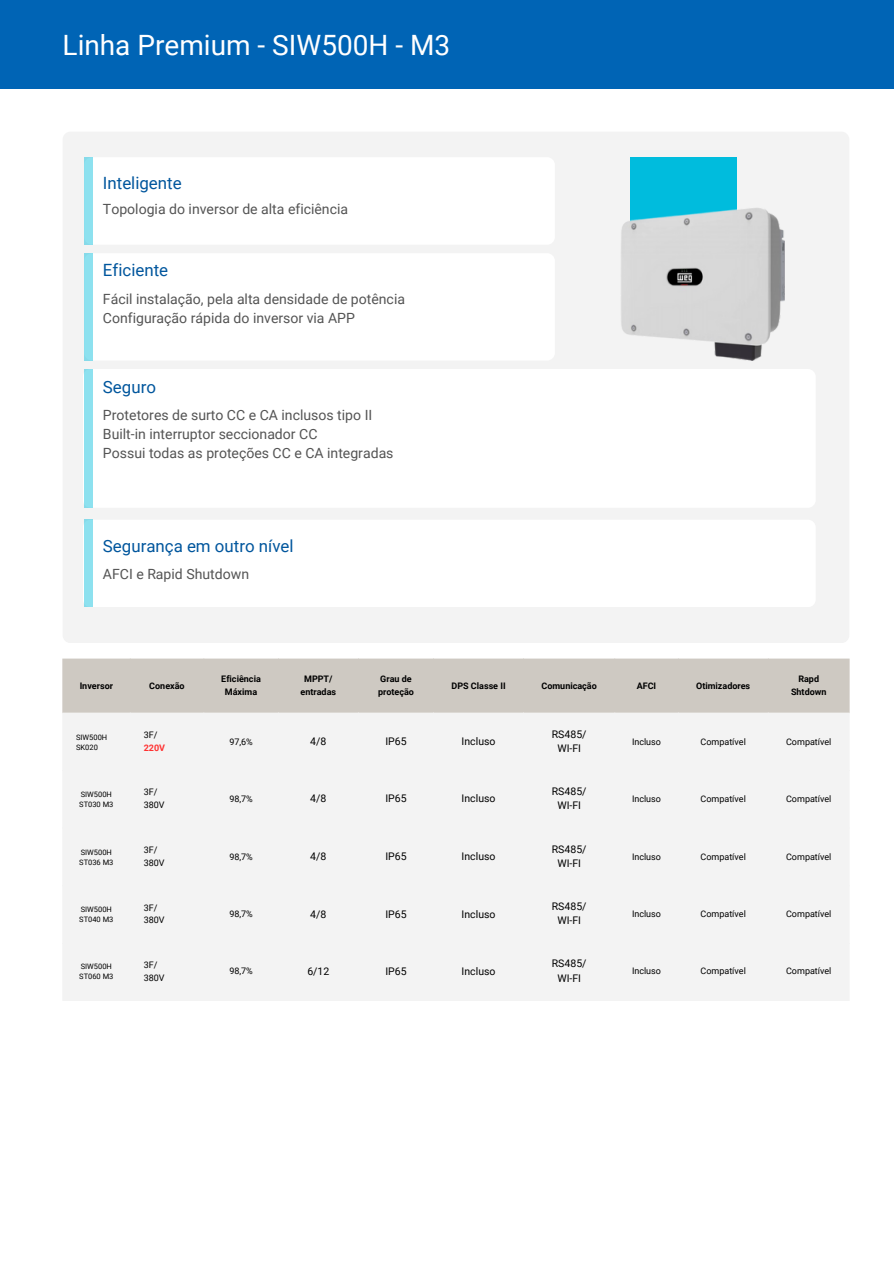
<style>
.page{position:relative;width:894px;height:1264px;background:#fff}
.page>*{position:absolute;margin:0;border:0;box-sizing:border-box;transform-origin:0 0}
.t1{font:28.05px "Roboto";color:#fff}
.t2{font:16.8px "Roboto";color:#00569d}
.t3{font:14.1px "Roboto";color:#545454}
.t4{font:10.5px "Roboto";color:#000}
.t5{font:9px "Roboto";color:#000}
.t6{font:700 9px "Roboto";color:#000}
.t7{font:700 9px "Roboto";color:#ff3131}
.t8{font:7.5px "Roboto";color:#000}
</style>
<div class="page">
<div style="left:0;top:0;width:893px;height:89px;background:#0064b5"></div>
<div style="left:63px;top:132px;width:786px;height:511px;background:#f3f3f3;border-radius:8px"></div>
<div style="left:84px;top:157px;width:470px;height:88px;background:#fff;border-radius:8px"></div>
<div style="left:84px;top:157px;width:9px;height:88px;background:#8de1ef"></div>
<div style="left:84px;top:253px;width:470px;height:107px;background:#fff;border-radius:8px"></div>
<div style="left:84px;top:253px;width:9px;height:107px;background:#8de1ef"></div>
<div style="left:83px;top:369px;width:732px;height:139px;background:#fff;border-radius:8px"></div>
<div style="left:84px;top:369px;width:9px;height:139px;background:#8de1ef"></div>
<div style="left:83px;top:519px;width:732px;height:88px;background:#fff;border-radius:8px"></div>
<div style="left:84px;top:519px;width:9px;height:88px;background:#8de1ef"></div>
<div style="left:629px;top:157px;width:107px;height:106px;background:#00bcdd"></div>
<img style="left:621px;top:208px;width:163px;height:153px">
<div style="left:63px;top:659px;width:786px;height:53px;background:#cec9c2"></div>
<div style="left:63px;top:712px;width:786px;height:288px;background:#f3f3f3"></div>
<h2 class="t1" style="left:63px;top:29px;width:389px">Linha Premium - SIW500H - M3</h2>
<h2 class="t2" style="left:103px;top:173px;width:80px">Inteligente</h2>
<p class="t3" style="left:103px;top:200px;width:246px">Topologia do inversor de alta eficiência</p>
<p class="t2" style="left:103px;top:260px;width:67px">Eficiente</p>
<h2 class="t3" style="left:103px;top:291px;width:303px">Fácil instalação, pela alta densidade de potência</h2>
<p class="t3" style="left:103px;top:310px;width:253px">Configuração rápida do inversor via APP</p>
<p class="t2" style="left:103px;top:377px;width:55px">Seguro</p>
<p class="t3" style="left:103px;top:407px;width:271px">Protetores de surto CC e CA inclusos tipo II</p>
<h2 class="t3" style="left:103px;top:425px;width:216px">Built-in interruptor seccionador CC</h2>
<p class="t3" style="left:103px;top:444px;width:292px">Possui todas as proteções CC e CA integradas</p>
<p class="t2" style="left:103px;top:536px;width:192px">Segurança em outro nível</p>
<p class="t3" style="left:103px;top:566px;width:147px">AFCI e Rapid Shutdown</p>
<p class="t6" style="left:80px;top:680px;width:35px">Inversor</p>
<p class="t6" style="left:149px;top:680px;width:37px">Conexão</p>
<p class="t6" style="left:221px;top:674px;width:41px">Eficiência</p>
<p class="t6" style="left:225px;top:686px;width:34px">Máxima</p>
<p class="t6" style="left:304px;top:674px;width:30px">MPPT/</p>
<p class="t6" style="left:300px;top:686px;width:37px">entradas</p>
<p class="t6" style="left:380px;top:674px;width:33px">Grau de</p>
<p class="t6" style="left:378px;top:686px;width:37px">proteção</p>
<p class="t6" style="left:451px;top:680px;width:56px">DPS Classe II</p>
<p class="t6" style="left:541px;top:680px;width:57px">Comunicação</p>
<p class="t6" style="left:636px;top:680px;width:21px">AFCI</p>
<p class="t6" style="left:696px;top:680px;width:56px">Otimizadores</p>
<p class="t6" style="left:798px;top:674px;width:22px">Rapd</p>
<p class="t6" style="left:790px;top:686px;width:37px">Shtdown</p>
<p class="t8" style="left:76px;top:732px;width:33px">SIW500H</p>
<p class="t8" style="left:76px;top:742px;width:23px">SK020</p>
<p class="t5" style="left:144px;top:730px;width:15px">3F/</p>
<p class="t7" style="left:144px;top:742px;width:23px">220V</p>
<p class="t5" style="left:229px;top:736px;width:25px">97,6%</p>
<p class="t4" style="left:310px;top:734px;width:18px">4/8</p>
<p class="t4" style="left:385px;top:734px;width:23px">IP65</p>
<p class="t4" style="left:461px;top:734px;width:35px">Incluso</p>
<p class="t4" style="left:551px;top:728px;width:36px">RS485/</p>
<p class="t4" style="left:557px;top:742px;width:25px">WI-FI</p>
<p class="t5" style="left:631px;top:736px;width:31px">Incluso</p>
<p class="t5" style="left:700px;top:736px;width:47px">Compatível</p>
<p class="t5" style="left:785px;top:736px;width:47px">Compatível</p>
<p class="t8" style="left:81px;top:789px;width:33px">SIW500H</p>
<p class="t8" style="left:79px;top:799px;width:36px">ST030 M3</p>
<p class="t5" style="left:144px;top:787px;width:15px">3F/</p>
<p class="t5" style="left:144px;top:799px;width:22px">380V</p>
<p class="t5" style="left:229px;top:793px;width:25px">98,7%</p>
<p class="t4" style="left:310px;top:792px;width:18px">4/8</p>
<p class="t4" style="left:385px;top:792px;width:23px">IP65</p>
<p class="t4" style="left:461px;top:792px;width:35px">Incluso</p>
<p class="t4" style="left:551px;top:785px;width:36px">RS485/</p>
<p class="t4" style="left:557px;top:799px;width:25px">WI-FI</p>
<p class="t5" style="left:631px;top:793px;width:31px">Incluso</p>
<p class="t5" style="left:700px;top:793px;width:47px">Compatível</p>
<p class="t5" style="left:785px;top:793px;width:47px">Compatível</p>
<p class="t8" style="left:81px;top:847px;width:33px">SIW500H</p>
<p class="t8" style="left:79px;top:857px;width:36px">ST036 M3</p>
<p class="t5" style="left:144px;top:845px;width:15px">3F/</p>
<p class="t5" style="left:144px;top:857px;width:22px">380V</p>
<p class="t5" style="left:229px;top:851px;width:25px">98,7%</p>
<p class="t4" style="left:310px;top:849px;width:18px">4/8</p>
<p class="t4" style="left:385px;top:849px;width:23px">IP65</p>
<p class="t4" style="left:461px;top:849px;width:35px">Incluso</p>
<p class="t4" style="left:551px;top:843px;width:36px">RS485/</p>
<p class="t4" style="left:557px;top:857px;width:25px">WI-FI</p>
<p class="t5" style="left:631px;top:851px;width:31px">Incluso</p>
<p class="t5" style="left:700px;top:851px;width:47px">Compatível</p>
<p class="t5" style="left:785px;top:851px;width:47px">Compatível</p>
<p class="t8" style="left:81px;top:904px;width:33px">SIW500H</p>
<p class="t8" style="left:79px;top:914px;width:36px">ST040 M3</p>
<p class="t5" style="left:144px;top:902px;width:15px">3F/</p>
<p class="t5" style="left:144px;top:914px;width:22px">380V</p>
<p class="t5" style="left:229px;top:908px;width:25px">98,7%</p>
<p class="t4" style="left:310px;top:907px;width:18px">4/8</p>
<p class="t4" style="left:385px;top:907px;width:23px">IP65</p>
<p class="t4" style="left:461px;top:907px;width:35px">Incluso</p>
<p class="t4" style="left:551px;top:900px;width:36px">RS485/</p>
<p class="t4" style="left:557px;top:914px;width:25px">WI-FI</p>
<p class="t5" style="left:631px;top:908px;width:31px">Incluso</p>
<p class="t5" style="left:700px;top:908px;width:47px">Compatível</p>
<p class="t5" style="left:785px;top:908px;width:47px">Compatível</p>
<p class="t8" style="left:81px;top:962px;width:33px">SIW500H</p>
<p class="t8" style="left:79px;top:972px;width:36px">ST060 M3</p>
<p class="t5" style="left:144px;top:959px;width:15px">3F/</p>
<p class="t5" style="left:144px;top:972px;width:22px">380V</p>
<p class="t5" style="left:229px;top:965px;width:25px">98,7%</p>
<p class="t4" style="left:307px;top:965px;width:23px">6/12</p>
<p class="t4" style="left:385px;top:965px;width:23px">IP65</p>
<p class="t4" style="left:461px;top:965px;width:35px">Incluso</p>
<p class="t4" style="left:551px;top:957px;width:36px">RS485/</p>
<p class="t4" style="left:557px;top:972px;width:25px">WI-FI</p>
<p class="t5" style="left:631px;top:965px;width:31px">Incluso</p>
<p class="t5" style="left:700px;top:965px;width:47px">Compatível</p>
<p class="t5" style="left:785px;top:965px;width:47px">Compatível</p>
</div>
